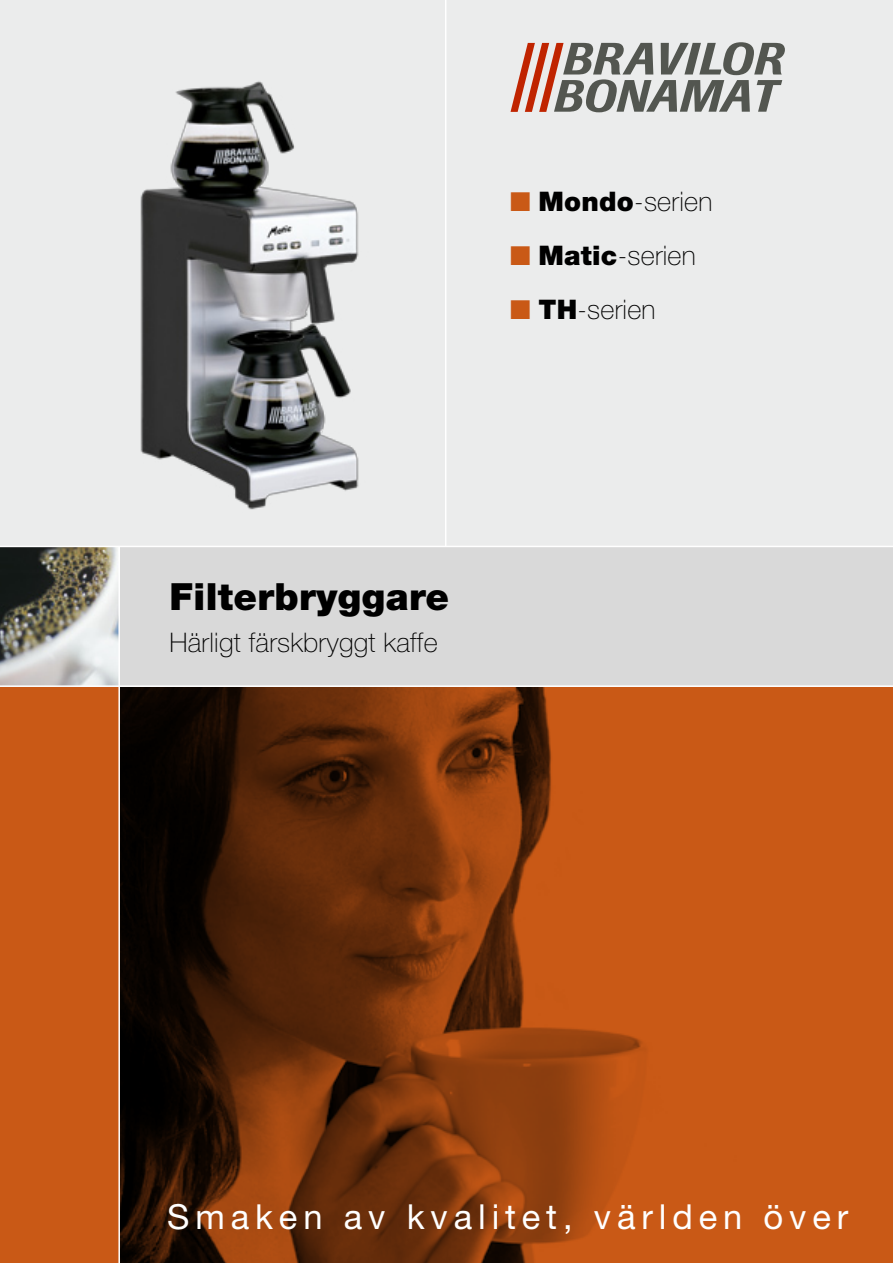
<style>
.page{position:relative;width:893px;height:1263px;background:#fff}
.page>*{position:absolute;margin:0;border:0;box-sizing:border-box;transform-origin:0 0}
.t1{font:900 37.5px "Helvetica Neue LT Std";letter-spacing:.01em;color:#000}
.t2{font:34.5px "Helvetica Neue LT Std";letter-spacing:.17em;color:#fff}
.t3{font:100 27px "Helvetica Neue LT Std";letter-spacing:.01em;color:#000}
.s1{color:#c95916}
.s2{font-weight:900}
</style>
<div class="page">
<div style="left:0;top:573px;width:893px;height:690px;background:#c95916"></div>
<img style="left:120px;top:687px;width:526px;height:576px">
<div style="left:0;top:0;width:893px;height:546px;background:#ebecec"></div>
<div style="left:0;top:546px;width:893px;height:140px;background:#d9d9d9"></div>
<img style="left:0;top:547px;width:118px;height:138px">
<svg style="left:510px;top:42px;width:275px;height:70px"></svg>
<img style="left:140px;top:81px;width:219px;height:429px">
<hr style="left:118px;top:546px;width:2px;height:717px;background:#fff">
<hr style="left:0;top:685px;width:893px;height:2px;background:#fff">
<hr style="left:0;top:546px;width:893px;height:1px;background:#fff">
<hr style="left:445px;top:0;width:1px;height:546px;background:#fff">
<p class="t3" style="left:510px;top:185px;width:204px"><span class="s1">■</span> <span class="s2">Mondo</span>-serien</p>
<p class="t3" style="left:510px;top:239px;width:187px"><span class="s1">■</span> <span class="s2">Matic</span>-serien</p>
<p class="t3" style="left:510px;top:293px;width:147px"><span class="s1">■</span> <span class="s2">TH</span>-serien</p>
<h1 class="t1" style="left:169px;top:574px;width:281px">Filterbryggare</h1>
<p class="t3" style="left:169px;top:627px;width:270px">Härligt färskbryggt kaffe</p>
<p class="t2" style="left:167px;top:1196px;width:682px">Smaken av kvalitet, världen över</p>
</div>
